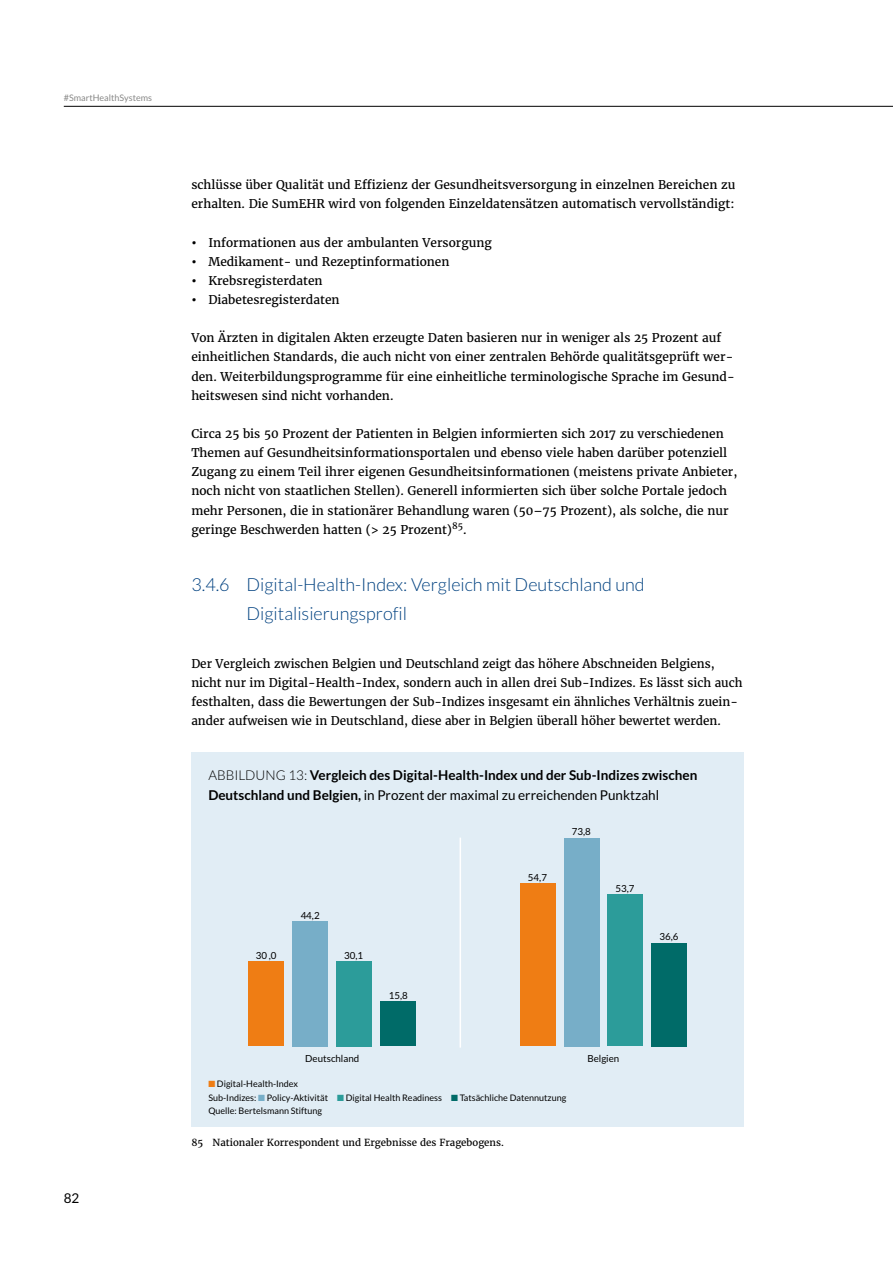
<style>
.page{position:relative;width:893px;height:1263px;background:#fff}
.page>*{position:absolute;margin:0;border:0;box-sizing:border-box;transform-origin:0 0}
.t1{font:300 18px/28.7px "Lato";color:#004180}
.t2{font:700 13.5px/19.2px "Lato";color:#000}
.t3{font:13.5px "Lato";color:#000}
.t4{font:12px/19.2px "Merriweather";color:#000}
.t5{font:9.75px "Merriweather";color:#000}
.t6{font:9.75px "Lato";color:#000}
.t7{font:9px/13.5px "Lato";color:#000}
.t8{font:9px "Lato";color:#878786}
.s1{font-weight:700;font-size:12.75px}
.s2{font-weight:300}
.s3{font-weight:400}
.s4{color:#ef7d14}
.s5{color:#77aec8}
.s6{color:#2c9c9a}
.s7{color:#006b68}
</style>
<div class="page">
<div style="left:191px;top:752px;width:553px;height:375px;background:#e1edf5"></div>
<hr style="left:460px;top:838px;width:1px;height:210px;background:#fff">
<div style="left:520px;top:883px;width:35px;height:163px;background:#ef7d14"></div>
<div style="left:564px;top:838px;width:35px;height:208px;background:#77aec8"></div>
<div style="left:608px;top:895px;width:35px;height:151px;background:#2c9c9a"></div>
<div style="left:651px;top:943px;width:36px;height:103px;background:#006b68"></div>
<div style="left:248px;top:961px;width:36px;height:85px;background:#ef7d14"></div>
<div style="left:292px;top:921px;width:36px;height:125px;background:#77aec8"></div>
<div style="left:336px;top:961px;width:35px;height:85px;background:#2c9c9a"></div>
<div style="left:380px;top:1001px;width:35px;height:45px;background:#006b68"></div>
<hr style="left:64px;top:106px;width:829px;height:1px;background:#000">
<p class="t8" style="left:64px;top:93px;width:90px">#SmartHealthSystems</p>
<p class="t3" style="left:64px;top:1191px;width:17px">82</p>
<p class="t4" style="left:191px;top:175px;width:545px">schlüsse über Qualität und Effizienz der Gesundheitsversorgung in einzelnen Bereichen zu erhalten. Die SumEHR wird von folgenden Einzeldatensätzen automatisch vervollständigt:</p>
<p class="t4" style="left:191px;top:232px;width:302px"><span class="s1">•</span> Informationen aus der ambulanten Versorgung</p>
<p class="t4" style="left:191px;top:252px;width:260px"><span class="s1">•</span> Medikament- und Rezeptinformationen</p>
<p class="t4" style="left:191px;top:271px;width:133px"><span class="s1">•</span> Krebsregisterdaten</p>
<p class="t4" style="left:191px;top:290px;width:150px"><span class="s1">•</span> Diabetesregisterdaten</p>
<p class="t4" style="left:191px;top:328px;width:545px">Von Ärzten in digitalen Akten erzeugte Daten basieren nur in weniger als 25 Prozent auf einheitlichen Standards, die auch nicht von einer zentralen Behörde qualitätsgeprüft wer&shy;den. Weiterbildungsprogramme für eine einheitliche terminologische Sprache im Gesund&shy;heitswesen sind nicht vorhanden.</p>
<p class="t4" style="left:191px;top:424px;width:548px">Circa 25 bis 50 Prozent der Patienten in Belgien informierten sich 2017 zu verschiedenen Themen auf Gesundheitsinformationsportalen und ebenso viele haben darüber potenziell Zugang zu einem Teil ihrer eigenen Gesundheitsinformationen (meistens private Anbieter, noch nicht von staatlichen Stellen). Generell informierten sich über solche Portale jedoch mehr Personen, die in stationärer Behandlung waren (50–75 Prozent), als solche, die nur geringe Beschwerden hatten (&gt; 25 Prozent)<sup>85</sup>.</p>
<h1 class="t1" style="left:247px;top:570px;width:400px;text-indent:-55px">3.4.6 Digital-Health-I ndex: Vergleich mit Deutschland und<br>Digitalisierungsprofil</h1>
<p class="t4" style="left:191px;top:653px;width:553px">Der Vergleich zwischen Belgien und Deutschland zeigt das höhere Abschneiden Belgiens, nicht nur im Digital-Health-Index, sondern auch in allen drei Sub-Indizes. Es lässt sich auch festhalten, dass die Bewertungen der Sub-Indizes insgesamt ein ähnliches Verhältnis zuein&shy;ander aufweisen wie in Deutschland, diese aber in Belgien überall höher bewertet werden.</p>
<p class="t2" style="left:208px;top:766px;width:490px"><span class="s2">Abbild ung 13:</span> Vergleich des Digital-Health-Index und der Sub-Indizes zwischen<br>Deutschland und Belgien, <span class="s3">in Prozent der maximal zu erreichenden Punktzahl</span></p>
<p class="t6" style="left:256px;top:950px;width:22px">30 ,0</p>
<p class="t6" style="left:301px;top:910px;width:21px">44,2</p>
<p class="t6" style="left:344px;top:950px;width:21px">30,1</p>
<p class="t6" style="left:305px;top:1053px;width:56px">Deutschland</p>
<p class="t6" style="left:389px;top:990px;width:21px">15,8</p>
<p class="t6" style="left:528px;top:872px;width:21px">54,7</p>
<p class="t6" style="left:572px;top:826px;width:21px">73,8</p>
<p class="t6" style="left:616px;top:883px;width:21px">53,7</p>
<p class="t6" style="left:587px;top:1053px;width:33px">Belgien</p>
<p class="t7" style="left:208px;top:1077px;width:359px"><span class="s4">■</span> Digital-Health-Index<br>Sub-Indizes: <span class="s5">■</span> Policy-Aktivität <span class="s6">■</span> Digital Health Readiness <span class="s7">■</span> Tatsächliche Datennutzung<br>Quelle: Bertelsmann Stiftung</p>
<p class="t5" style="left:191px;top:1136px;width:314px">85 Nationaler Korrespondent und Ergebnisse des Fragebogens.</p>
<p class="t6" style="left:659px;top:931px;width:21px">36,6</p>
</div>
